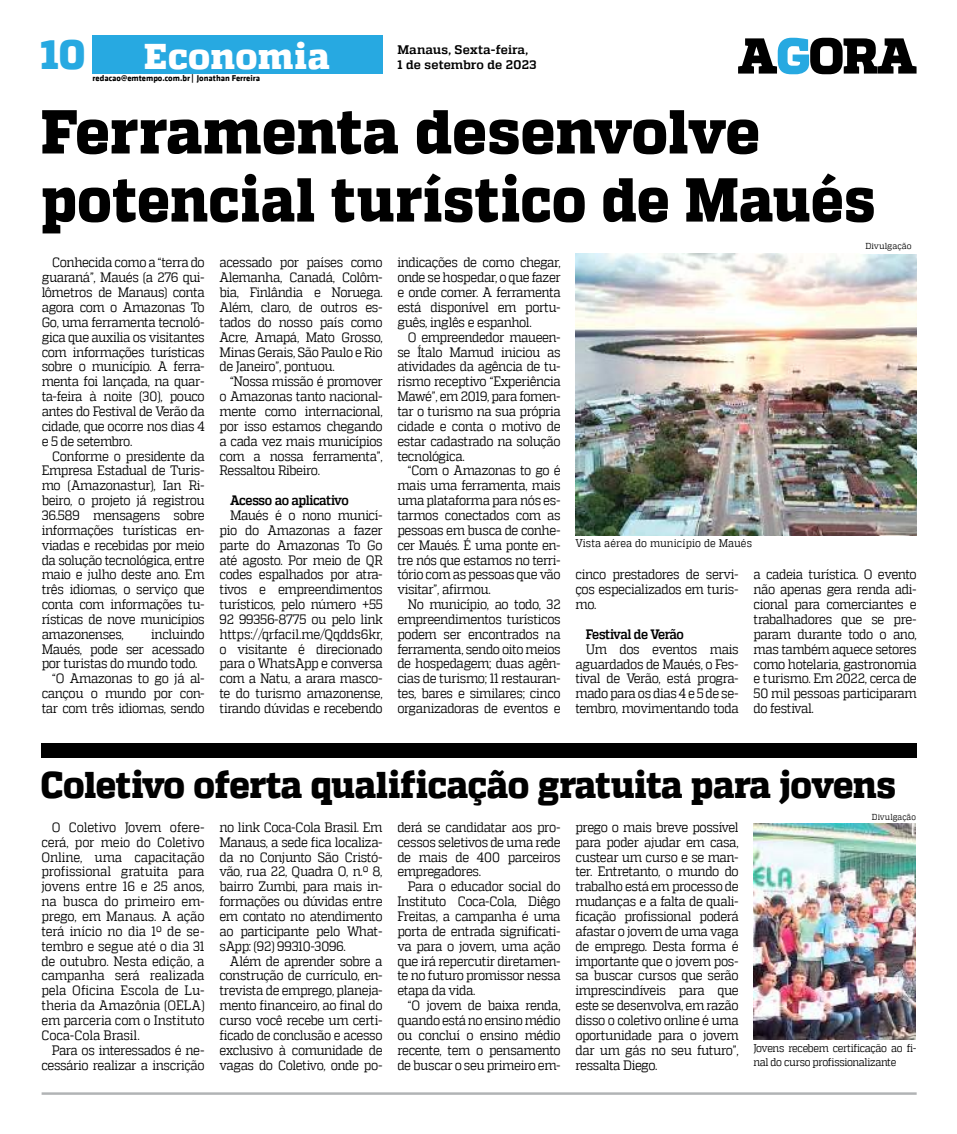
<style>
.page{position:relative;width:957px;height:1134px;background:#fff}
.page>*{position:absolute;margin:0;border:0;box-sizing:border-box;transform-origin:0 0}
.t1{font:800 61.88px/68.1px "MW Quadon";letter-spacing:.005em;color:#000;scale:.95 1}
.t2{font:800 40.88px "MW Quadon";color:#27a9e1}
.t3{font:800 37.12px "MW Quadon";letter-spacing:-.015em;color:#000;scale:.94 1}
.t4{font:800 35.75px "MW Quadon";letter-spacing:.015em;color:#fff}
.t5{font:13.62px/14.9px "MW Quadon";letter-spacing:-.035em;color:#000;text-align:justify;scale:.9 1}
.t6{font:700 13.62px "MW Quadon";letter-spacing:-.04em;color:#000;scale:.9 1}
.t7{font:700 12.38px "MW Quadon";letter-spacing:.01em;color:#000}
.t8{font:11.12px/13.4px "MW Quadon";letter-spacing:-.03em;color:#000;scale:.9 1}
.t9{font:11.12px "MW Quadon";letter-spacing:.015em;color:#000;scale:.9 1}
.t10{font:700 8.62px "MW Klavika Bd";color:#000}
.t11{font:8.62px "MW Quadon";letter-spacing:.01em;color:#000;scale:.95 1}
.t12{font:8.62px "MW Quadon";letter-spacing:.01em;color:#000;scale:.9 1}
.s1{font-size:31px}
</style>
<div class="page">
<hr style="left:42px;top:1092px;width:874px;height:3px;background:#b1b3b5">
<img style="left:575px;top:254px;width:341px;height:281px">
<div style="left:42px;top:743px;width:874px;height:14px;background:#000"></div>
<img style="left:753px;top:823px;width:163px;height:217px">
<svg style="left:738px;top:38px;width:178px;height:36px"></svg>
<div style="left:92px;top:35px;width:291px;height:39px;background:#27a9e1"></div>
<h2 class="t2" style="left:41px;top:31px;width:46px">10</h2>
<h3 class="t4" style="left:144px;top:36px;width:238px">Economia <span class="s1">s</span></h3>
<p class="t10" style="left:93px;top:72px;width:169px">redacao@emtempo.com.br | Jonathan Ferreira</p>
<p class="t7" style="left:397px;top:43px;width:132px">Manaus, Sexta-feira,</p>
<p class="t7" style="left:397px;top:58px;width:140px">1 de setembro de 2023</p>
<h1 class="t1" style="left:41px;top:99px;width:880px">Ferramenta desenvolve potencial turístico de Maués</h1>
<p class="t11" style="left:865px;top:242px;width:50px">Divulgação</p>
<p class="t5" style="left:42px;top:255px;width:183px;text-indent:10px">Conhecida como a “terra do guaraná”, Maués (a 276 qui&shy;lômetros de Manaus) conta agora com o Amazonas To Go, uma ferramenta tecnoló&shy;gica que auxilia os visitantes com informações turísticas sobre o município. A ferra&shy;menta foi lançada, na quar&shy;ta-feira à noite (30), pouco antes do Festival de Verão da cidade, que ocorre nos dias 4 e 5 de setembro.</p>
<p class="t5" style="left:42px;top:448px;width:183px;text-indent:10px">Conforme o presidente da Empresa Estadual de Turis&shy;mo (Amazonastur), Ian Ri&shy;beiro, o projeto já registrou 36.589 mensagens sobre informações turísticas en&shy;viadas e recebidas por meio da solução tecnológica, entre maio e julho deste ano. Em três idiomas, o serviço que conta com informações tu&shy;rísticas de nove municípios amazonenses,</p>
<p class="t5" style="left:151px;top:626px;width:61px">incluindo</p>
<p class="t5" style="left:42px;top:641px;width:183px">Maués, pode ser acessado</p>
<p class="t5" style="left:42px;top:656px;width:175px">por turistas do mundo todo.</p>
<p class="t5" style="left:52px;top:671px;width:171px">“O Amazonas to go já al-</p>
<p class="t5" style="left:42px;top:686px;width:183px">cançou o mundo por con-</p>
<p class="t5" style="left:42px;top:701px;width:183px">tar com três idiomas, sendo</p>
<p class="t5" style="left:219px;top:255px;width:183px">acessado por países como Alemanha, Canadá, Colôm&shy;bia, Finlândia e Noruega.<br>Além, claro, de outros es&shy;tados do nosso país como Acre, Amapá, Mato Grosso, Minas Gerais, São Paulo e Rio de Janeiro”, pontuou.</p>
<p class="t5" style="left:219px;top:374px;width:183px;text-indent:10px">“Nossa missão é promover o Amazonas tanto nacional&shy;mente como internacional, por isso estamos chegando a cada vez mais municípios com a nossa ferramenta”, Ressaltou Ribeiro.</p>
<p class="t6" style="left:230px;top:492px;width:133px">Acesso ao aplicativo</p>
<p class="t5" style="left:219px;top:508px;width:183px;text-indent:10px">Maués é o nono municí&shy;pio do Amazonas a fazer parte do Amazonas To Go até agosto. Por meio de QR codes espalhados por atra&shy;tivos e empreendimentos turísticos, pelo número +55<br>92 99356-8775 ou pelo link https://qrfacil.me/Qqdds6kr, o visitante é direcionado para o WhatsApp e conversa com a Natu, a arara masco&shy;te do turismo amazonense, tirando dúvidas e recebendo</p>
<p class="t5" style="left:397px;top:255px;width:183px">indicações de como chegar, onde se hospedar, o que fazer e onde comer. A ferramenta está disponível em portu&shy;guês, inglês e espanhol.</p>
<p class="t5" style="left:397px;top:329px;width:183px;text-indent:10px">O empreendedor maueen&shy;se Ítalo Mamud iniciou as atividades da agência de tu&shy;rismo receptivo “Experiência Mawé”, em 2019, para fomen&shy;tar o turismo na sua própria cidade e conta o motivo de estar cadastrado na solução tecnológica.</p>
<p class="t5" style="left:397px;top:463px;width:183px;text-indent:10px">“Com o Amazonas to go é mais uma ferramenta, mais uma plataforma para nós es&shy;tarmos conectados com as pessoas em busca de conhe&shy;cer Maués. É uma ponte en&shy;tre nós que estamos no terri&shy;tório com as pessoas que vão visitar”, afirmou.</p>
<p class="t5" style="left:397px;top:597px;width:183px;text-indent:10px">No município, ao todo, 32 empreendimentos turísticos podem ser encontrados na ferramenta, sendo oito meios de hospedagem; duas agên&shy;cias de turismo; 11 restauran&shy;tes, bares e similares; cinco organizadoras de eventos e</p>
<p class="t9" style="left:575px;top:536px;width:198px">Vista aérea do município de Maués</p>
<p class="t5" style="left:575px;top:567px;width:183px">cinco prestadores de servi&shy;ços especializados em turis&shy;mo.</p>
<p class="t6" style="left:586px;top:626px;width:110px">Festival de Verão</p>
<p class="t5" style="left:575px;top:641px;width:183px;text-indent:10px">Um dos eventos mais aguardados de Maués, o Fes&shy;tival de Verão, está progra&shy;mado para os dias 4 e 5 de se&shy;tembro, movimentando toda</p>
<p class="t5" style="left:753px;top:567px;width:183px">a cadeia turística. O evento não apenas gera renda adi&shy;cional para comerciantes e trabalhadores que se pre&shy;param durante todo o ano, mas também aquece setores como hotelaria, gastronomia e turismo. Em 2022, cerca de 50 mil pessoas participaram do festival.</p>
<h3 class="t3" style="left:41px;top:763px;width:911px">Coletivo oferta qualificação gratuita para jovens</h3>
<p class="t5" style="left:41px;top:819px;width:183px;text-indent:10px">O Coletivo Jovem ofere&shy;cerá, por meio do Coletivo Online, uma capacitação profissional gratuita para jovens entre 16 e 25 anos, na busca do primeiro em&shy;prego, em Manaus. A ação terá início no dia 1º de se&shy;tembro e segue até o dia 31 de outubro. Nesta edição, a campanha será realizada pela Oficina Escola de Lu&shy;theria da Amazônia (OELA) em parceria com o Instituto Coca-Cola Brasil.</p>
<p class="t5" style="left:41px;top:1042px;width:183px;text-align:right">Para os interessados é ne&shy;cessário realizar a inscrição</p>
<p class="t5" style="left:219px;top:820px;width:183px">no link Coca-Cola Brasil. Em Manaus, a sede fica localiza&shy;da no Conjunto São Cristó&shy;vão, rua 22, Quadra O, n.º 8, bairro Zumbi, para mais in&shy;formações ou dúvidas entre em contato no atendimento ao participante pelo What&shy;sApp: (92) 99310-3096.</p>
<p class="t5" style="left:219px;top:953px;width:183px;text-indent:10px">Além de aprender sobre a construção de currículo, en&shy;trevista de emprego, planeja&shy;mento financeiro, ao final do curso você recebe um certi&shy;ficado de conclusão e acesso exclusivo à comunidade de vagas do Coletivo, onde po-</p>
<p class="t5" style="left:397px;top:820px;width:183px">derá se candidatar aos pro&shy;cessos seletivos de uma rede de mais de 400 parceiros empregadores.</p>
<p class="t5" style="left:397px;top:879px;width:183px;text-indent:10px">Para o educador social do Instituto Coca-Cola, Diêgo Freitas, a campanha é uma porta de entrada significati&shy;va para o jovem, uma ação que irá repercutir diretamen&shy;te no futuro promissor nessa etapa da vida.</p>
<p class="t5" style="left:397px;top:998px;width:183px;text-indent:10px">“O jovem de baixa renda, quando está no ensino médio ou concluí o ensino médio recente, tem o pensamento de buscar o seu primeiro em-</p>
<p class="t5" style="left:575px;top:820px;width:183px">prego o mais breve possível para poder ajudar em casa, custear um curso e se man&shy;ter. Entretanto, o mundo do trabalho está em processo de mudanças e a falta de quali&shy;ficação profissional poderá afastar o jovem de uma vaga de emprego. Desta forma é importante que o jovem pos&shy;sa buscar cursos que serão imprescindíveis para que este se desenvolva, em razão disso o coletivo online é uma oportunidade para o jovem dar um gás no seu futuro”, ressalta Diego.</p>
<p class="t12" style="left:872px;top:812px;width:51px">Divulgação</p>
<p class="t8" style="left:753px;top:1042px;width:183px">Jovens recebem certificação ao fi&shy;nal do curso profissionalizante</p>
</div>
